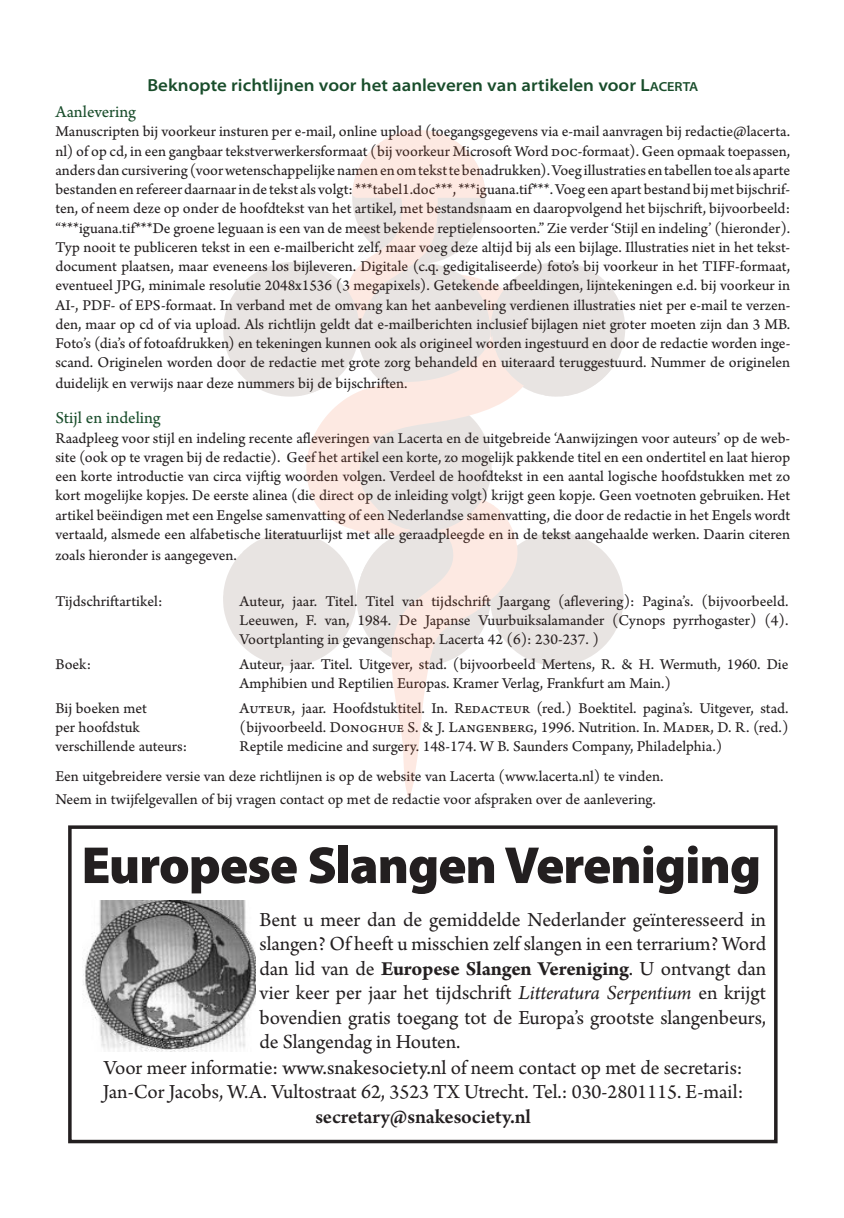
<style>
.page{position:relative;width:844px;height:1218px;background:#fff}
.page>*{position:absolute;margin:0;border:0;box-sizing:border-box;transform-origin:0 0}
.t1{font:900 52.5px "Myriad Pro";letter-spacing:-.02em;color:#231f20}
.t2{font:21px "Arno Pro";letter-spacing:-.005em;color:#231f20}
.t3{font:700 21px "Arno Pro";letter-spacing:-.01em;color:#231f20}
.t4{font:600 21px "Arno Pro";letter-spacing:-.005em;color:#231f20}
.t5{font:600 semi-expanded 17.5px "Myriad Pro";color:#194d2b}
.t6{font:17.5px "Arno Pro Sm Text";color:#194d2b}
.t7{font:15.75px/19.2px "Arno Pro Sm Text";color:#231f20;text-align:justify}
.s1{font-style:inherit}
.s2{font-size:13.12px}
.s3{font-weight:400}
.s4{font-style:italic}
.s5{font-family:"Arno Pro Sm Text"}
</style>
<div class="page">
<svg style="left:392px;top:666px;width:37px;height:132px;fill:#fde9e2"></svg>
<svg style="left:223px;top:130px;width:402px;height:536px"></svg>
<div style="left:68px;top:825px;width:710px;height:318px;border:4px solid #231f20"></div>
<img style="left:83px;top:900px;width:173px;height:151px">
<p class="t5" style="left:147px;top:75px;width:552px">Beknopte richtlijnen voor het aanleveren van artikelen voor <span class="s1">L</span><span class="s2">ACERTA</span></p>
<p class="t6" style="left:55px;top:102px;width:82px">Aanlevering</p>
<p class="t7" style="left:55px;top:123px;width:736px">Manuscripten bij voorkeur insturen per e-mail, online upload (toegangsgegevens via e-mail aanvragen bij redactie@lacerta. nl) of op cd, in een gangbaar tekstverwerkersformaat (bij voorkeur Microsoft Word doc-formaat). Geen opmaak toepassen, anders dan cursivering (voor wetenschappelijke namen en om tekst te benadrukken). Voeg illustraties en tabellen toe als aparte bestanden en refereer daarnaar in de tekst als volgt: ***tabel1.doc***, ***iguana.tif***. Voeg een apart bestand bij met bijschrif&shy;ten, of neem deze op onder de hoofdtekst van het artikel, met bestandsnaam en daaropvolgend het bijschrift, bijvoorbeeld: “***iguana.tif***De groene leguaan is een van de meest bekende reptielensoorten.” Zie verder ‘Stijl en indeling’ (hieronder).<br>Typ nooit te publiceren tekst in een e-mailbericht zelf, maar voeg deze altijd bij als een bijlage. Illustraties niet in het tekst&shy;document plaatsen, maar eveneens los bijleveren. Digitale (c.q. gedigitaliseerde) foto’s bij voorkeur in het TIFF-formaat, eventueel JPG, minimale resolutie 2048x1536 (3 megapixels). Getekende afbeeldingen, lijntekeningen e.d. bij voorkeur in AI-, PDF- of EPS-formaat. In verband met de omvang kan het aanbeveling verdienen illustraties niet per e-mail te verzen&shy;den, maar op cd of via upload. Als richtlijn geldt dat e-mailberichten inclusief bijlagen niet groter moeten zijn dan 3 MB.<br>Foto’s (dia’s of fotoafdrukken) en tekeningen kunnen ook als origineel worden ingestuurd en door de redactie worden inge&shy;scand. Originelen worden door de redactie met grote zorg behandeld en uiteraard teruggestuurd. Nummer de originelen</p>
<p class="t7" style="left:55px;top:375px;width:354px">duidelijk en verwijs naar deze nummers bij de bijschriften.</p>
<p class="t6" style="left:55px;top:408px;width:107px">Stijl en indeling</p>
<p class="t7" style="left:55px;top:429px;width:736px">Raadpleeg voor stijl en indeling recente afleveringen van Lacerta en de uitgebreide ‘Aanwijzingen voor auteurs’ op de web&shy;site (ook op te vragen bij de redactie). Geef het artikel een korte, zo mogelijk pakkende titel en een ondertitel en laat hierop een korte introductie van circa vijftig woorden volgen. Verdeel de hoofdtekst in een aantal logische hoofdstukken met zo kort mogelijke kopjes. De eerste alinea (die direct op de inleiding volgt) krijgt geen kopje. Geen voetnoten gebruiken. Het artikel beëindigen met een Engelse samenvatting of een Nederlandse samenvatting, die door de redactie in het Engels wordt vertaald, alsmede een alfabetische literatuurlijst met alle geraadpleegde en in de tekst aangehaalde werken. Daarin citeren</p>
<p class="t7" style="left:55px;top:546px;width:183px">zoals hieronder is aangegeven.</p>
<p class="t7" style="left:55px;top:592px;width:109px">Tijdschriftartikel:</p>
<p class="t7" style="left:240px;top:592px;width:550px">Auteur, jaar. Titel. Titel van tijdschrift Jaargang (aflevering): Pagina’s. (bijvoorbeeld.<br>Leeuwen, F. van, 1984. De Japanse Vuurbuiksalamander (Cynops pyrrhogaster) (4).<br>Voortplanting in gevangenschap. Lacerta 42 (6): 230-237. )</p>
<p class="t7" style="left:55px;top:655px;width:37px">Boek:</p>
<p class="t7" style="left:240px;top:655px;width:550px">Auteur, jaar. Titel. Uitgever, stad. (bijvoorbeeld Mertens, R. &amp; H. Wermuth, 1960. Die<br>Amphibien und Reptilien Europas. Kramer Verlag, Frankfurt am Main.)</p>
<p class="t7" style="left:55px;top:699px;width:133px;text-align:left">Bij boeken met<br>per hoofdstuk verschillende auteurs:</p>
<p class="t7" style="left:240px;top:699px;width:550px">Auteur, jaar. Hoofdstuktitel. In. Redacteur (red.) Boektitel. pagina’s. Uitgever, stad. (bijvoorbeeld. Donoghue S. &amp; J. Langenberg, 1996. Nutrition. In. Mader, D. R. (red.)<br>Reptile medicine and surgery. 148-174. W B. Saunders Company, Philadelphia.)</p>
<p class="t7" style="left:55px;top:765px;width:610px;line-height:22.8px">Een uitgebreidere versie van deze richtlijnen is op de website van Lacerta (www.lacerta.nl) te vinden.<br>Neem in twijfelgevallen of bij vragen contact op met de redactie voor afspraken over de aanlevering.</p>
<h1 class="t1" style="left:81px;top:835px;width:681px">Europese Slangen Vereniging</h1>
<h2 class="t2" style="left:259px;top:907px;width:508px">Bent u meer dan de gemiddelde Nederlander geïnteresseerd in</h2>
<h2 class="t2" style="left:259px;top:932px;width:508px">slangen? Of heeft u misschien zelf slangen in een terrarium? Word</h2>
<h2 class="t3" style="left:259px;top:956px;width:508px"><span class="s3">dan lid van de</span> Europese Slangen Vereniging<span class="s3">. U ontvangt dan</span></h2>
<h2 class="t2" style="left:259px;top:981px;width:508px">vier keer per jaar het tijdschrift <span class="s4">Litteratura Serpentium</span> en krijgt</h2>
<h2 class="t2" style="left:259px;top:1005px;width:508px">bovendien gratis toegang tot de Europa’s grootste slangenbeurs,</h2>
<h2 class="t2" style="left:259px;top:1030px;width:203px">de Slangendag in Houten.</h2>
<h2 class="t2" style="left:104px;top:1055px;width:640px">Voor meer informatie: <span class="s5">www.snakesociety.nl</span> of neem contact op met de secretaris:</h2>
<h2 class="t2" style="left:103px;top:1080px;width:642px">Jan-Cor Jacobs, W.A. Vultostraat 62, 3523 TX Utrecht. Tel.: 030-2801115. E-mail:</h2>
<h2 class="t4" style="left:315px;top:1104px;width:217px">secretary@snakesociety.nl</h2>
</div>
